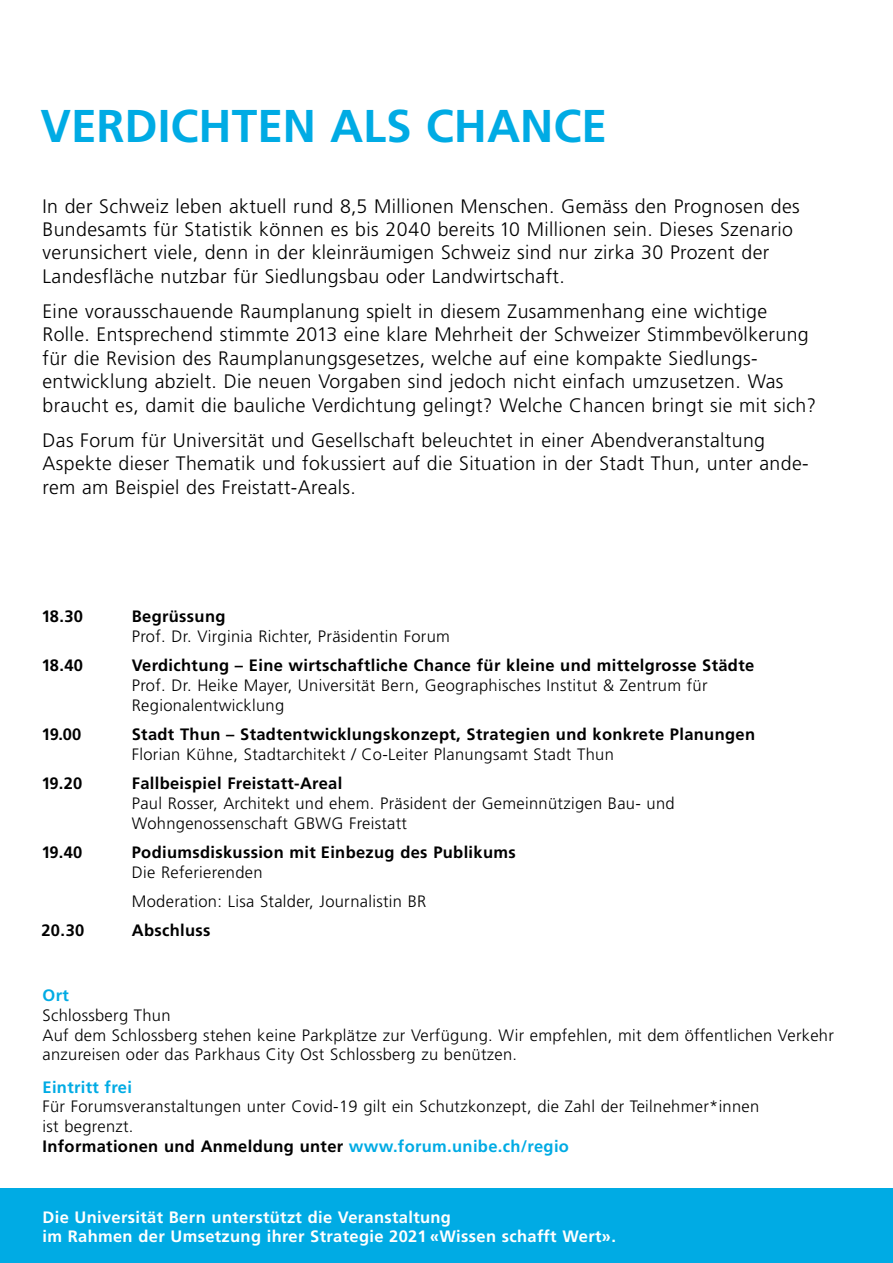
<style>
.page{position:relative;width:893px;height:1263px;background:#fff}
.page>*{position:absolute;margin:0;border:0;box-sizing:border-box;transform-origin:0 0}
.t1{font:700 45.9px "Frutiger LT Pro";color:#00abe4}
.t2{font:300 19.5px/23.4px "Frutiger LT Pro";letter-spacing:.02em;color:#000}
.t3{font:300 16.5px/19.8px "Frutiger LT Pro";letter-spacing:.02em;color:#000}
.t4{font:700 16.5px "Frutiger LT Pro";letter-spacing:.02em;color:#000}
.t5{font:700 16.5px/19.8px "Frutiger LT Pro";letter-spacing:.02em;color:#fff}
.t6{font:700 16.5px "Frutiger LT Pro";letter-spacing:.02em;color:#00abe4}
.s1{font-weight:700}
.s2{font-weight:700;color:#00abe4}
</style>
<div class="page">
<div style="left:0;top:1188px;width:893px;height:75px;background:#00abe4"></div>
<h1 class="t1" style="left:40px;top:98px;width:568px">VERDICHTEN ALS CHANCE</h1>
<p class="t2" style="left:43px;top:194px;width:759px">In der Schweiz leben aktuell rund 8,5 Millionen Menschen. Gemäss den Prognosen des Bundesamts für Statistik können es bis 2040 bereits 10 Millionen sein. Dieses Szenario verunsichert viele, denn in der kleinräumigen Schweiz sind nur zirka 30 Prozent der Landesfläche nutzbar für Siedlungsbau oder Landwirtschaft.</p>
<p class="t2" style="left:43px;top:300px;width:775px">Eine vorausschauende Raumplanung spielt in diesem Zusammenhang eine wichtige Rolle. Entsprechend stimmte 2013 eine klare Mehrheit der Schweizer Stimmbevölkerung für die Revision des Raumplanungsgesetzes, welche auf eine kompakte Siedlungs&shy;entwicklung abzielt. Die neuen Vorgaben sind jedoch nicht einfach umzusetzen. Was braucht es, damit die bauliche Verdichtung gelingt? Welche Chancen bringt sie mit sich?</p>
<p class="t2" style="left:43px;top:428px;width:768px">Das Forum für Universität und Gesellschaft beleuchtet in einer Abendveranstaltung<br>Aspekte dieser Thematik und fokussiert auf die Situation in der Stadt Thun, unter ande&shy;rem am Beispiel des Freistatt-Areals.</p>
<p class="t4" style="left:41px;top:607px;width:43px">18.30</p>
<p class="t4" style="left:41px;top:656px;width:43px">18.40</p>
<p class="t4" style="left:41px;top:724px;width:41px">19.00</p>
<p class="t4" style="left:41px;top:773px;width:42px">19.20</p>
<p class="t4" style="left:41px;top:842px;width:42px">19.40</p>
<p class="t4" style="left:41px;top:920px;width:44px">20.30</p>
<p class="t4" style="left:132px;top:607px;width:95px">Begrüssung</p>
<p class="t3" style="left:132px;top:627px;width:320px">Prof. Dr. Virginia Richter, Präsidentin Forum</p>
<p class="t4" style="left:132px;top:656px;width:624px">Verdichtung – Eine wirtschaftliche Chance für kleine und mittelgrosse Städte</p>
<p class="t3" style="left:132px;top:676px;width:577px">Prof. Dr. Heike Mayer, Universität Bern, Geographisches Institut &amp; Zentrum für<br>Regionalentwicklung</p>
<p class="t4" style="left:132px;top:724px;width:625px">Stadt Thun – Stadtentwicklungskonzept, Strategien und konkrete Planungen</p>
<p class="t3" style="left:132px;top:744px;width:483px">Florian Kühne, Stadtarchitekt / Co-Leiter Planungsamt Stadt Thun</p>
<p class="t4" style="left:132px;top:773px;width:212px">Fallbeispiel Freistatt-Areal</p>
<p class="t3" style="left:132px;top:793px;width:544px">Paul Rosser, Architekt und ehem. Präsident der Gemeinnützigen Bau- und<br>Wohngenossenschaft GBWG Freistatt</p>
<p class="t4" style="left:132px;top:842px;width:385px">Podiumsdiskussion mit Einbezug des Publikums</p>
<p class="t3" style="left:132px;top:857px;width:296px;line-height:29.1px">Die Referierenden<br>Moderation: Lisa Stalder, Journalistin BR</p>
<p class="t4" style="left:132px;top:920px;width:80px">Abschluss</p>
<p class="t6" style="left:43px;top:985px;width:28px">Ort</p>
<p class="t3" style="left:43px;top:1005px;width:793px">Schlossberg Thun<br>Auf dem Schlossberg stehen keine Parkplätze zur Verfügung. Wir empfehlen, mit dem öffentlichen Verkehr anzureisen oder das Parkhaus City Ost Schlossberg zu benützen.</p>
<p class="t6" style="left:43px;top:1077px;width:91px">Eintritt frei</p>
<p class="t3" style="left:43px;top:1097px;width:718px">Für Forumsveranstaltungen unter Covid-19 gilt ein Schutzkonzept, die Zahl der Teilnehmer*innen ist begrenzt.<br><span class="s1">Informationen und Anmeldung unter</span> <span class="s2">www.forum.unibe.ch/regio</span></p>
<p class="t5" style="left:43px;top:1207px;width:575px">Die Universität Bern unterstützt die Veranstaltung<br>im Rahmen der Umsetzung ihrer Strategie 2021 «Wissen schafft Wert».</p>
</div>
